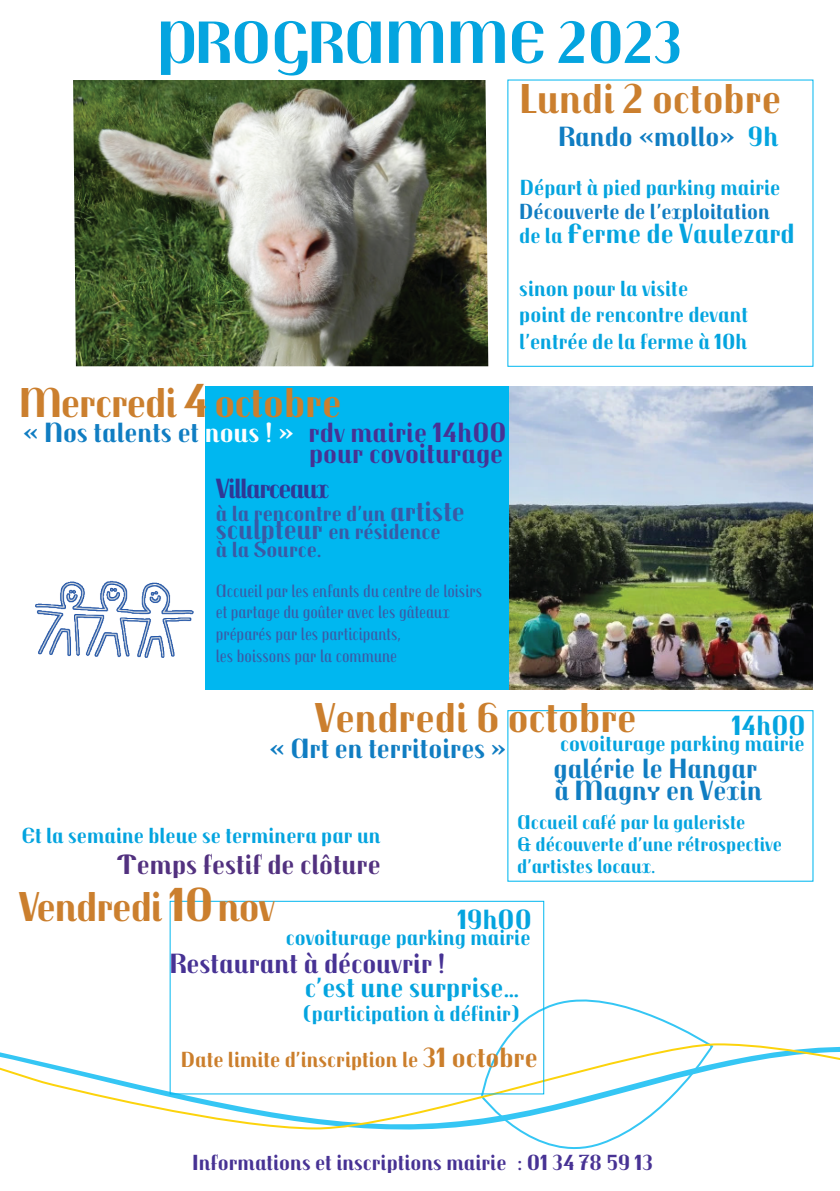
<style>
.page{position:relative;width:840px;height:1191px;background:#fff}
.page>*{position:absolute;margin:0;border:0;box-sizing:border-box;transform-origin:0 0}
.t1{font:700 60px "Trochut";color:#04a4df}
.t2{font:700 42px "Trochut";color:#cb7f2e}
.t3{font:700 42px "Trochut";letter-spacing:-.025em;color:#cb7f2e}
.t4{font:700 28px/22px "Trochut";color:#107dc2}
.t5{font:700 28px/20.2px "Trochut";color:#473294}
.t6{font:700 28px "Trochut";color:#04a4df}
.t7{font:700 28px "Trochut";color:#52317f}
.t8{font:700 28px "Trochut";letter-spacing:-.06em;color:#2f3896}
.t9{font:700 22px/26.4px "Trochut";color:#04a4df}
.t10{font:700 22px/46.4px "Trochut";color:#cb7e2b}
.t11{font:700 22px/18px "Trochut";color:#3a5aa5}
.t12{font:700 22px "Trochut";color:#473294}
.t13{font:700 22px "Trochut";color:#107dc2}
.t14{font:700 20px/22px "Trochut";color:#04a4df}
.t15{font:18px/21.6px "Trochut";color:#3a5aa5}
.s1{font-size:48px}
.s2{color:#fdfefe}
.s3{font-size:28px}
.s4{font-size:22px}
.s5{color:#04a4df}
</style>
<div class="page">
<div style="left:507px;top:710px;width:306px;height:171px;border:1px solid #00b7f0"></div>
<svg style="left:512px;top:982px;width:175px;height:168px"></svg>
<svg style="left:0;top:1031px;width:839px;height:99px"></svg>
<img style="left:73px;top:80px;width:415px;height:286px">
<img style="left:509px;top:386px;width:303px;height:303px">
<div style="left:205px;top:386px;width:304px;height:303px;background:#00b7f0"></div>
<div style="left:169px;top:900px;width:375px;height:194px;border:1px solid #00b7f0"></div>
<img style="left:35px;top:580px;width:159px;height:78px">
<h1 class="t1" style="left:157px;top:5px;width:527px">PROGRAMME 2023</h1>
<h2 class="t3" style="left:19px;top:377px;width:324px">Mercredi <span class="s1">4</span> octobre</h2>
<p class="t4" style="left:23px;top:421px;width:273px">« Nos talents et <span class="s2">nous ! »</span></p>
<p class="t5" style="left:308px;top:421px;width:199px">rdv mairie 14h00 pour covoiturage</p>
<p class="t8" style="left:216px;top:471px;width:115px">Villarceaux</p>
<p class="t11" style="left:216px;top:503px;width:250px">à la rencontre d’un <span class="s3">artiste sculpteur</span> en résidence<br>à la Source.</p>
<p class="t15" style="left:216px;top:579px;width:267px">Accueil par les enfants du centre de loisirs et partage du goûter avec les gâteaux préparés par les participants,<br>les boissons par la commune</p>
<h2 class="t2" style="left:519px;top:73px;width:263px">Lundi 2 octobre</h2>
<p class="t4" style="left:559px;top:124px;width:177px">Rando «mollo»</p>
<p class="t9" style="left:519px;top:173px;width:262px">Départ à pied parking mairie</p>
<p class="t13" style="left:519px;top:197px;width:252px">Découverte de l’exploitation</p>
<p class="t6" style="left:519px;top:216px;width:277px"><span class="s4">de la</span> Ferme de Vaulezard</p>
<p class="t9" style="left:519px;top:274px;width:230px">sinon pour la visite<br>point de rencontre devant l’entrée de la ferme à 10h</p>
<p class="t6" style="left:747px;top:119px;width:32px">9h</p>
<h2 class="t2" style="left:314px;top:691px;width:323px">Vendredi 6 octobre</h2>
<p class="t4" style="left:269px;top:736px;width:239px">« Art en territoires »</p>
<p class="t6" style="left:731px;top:708px;width:76px">14h00</p>
<p class="t9" style="left:560px;top:729px;width:246px">covoiturage parking mairie</p>
<p class="t4" style="left:553px;top:756px;width:210px">galérie le Hangar à Magny en Vexin</p>
<p class="t14" style="left:517px;top:810px;width:266px">Accueil café par la galeriste<br>&amp; découverte d’une rétrospective d’artistes locaux.</p>
<p class="t9" style="left:21px;top:821px;width:360px">Et la semaine bleue se terminera par un</p>
<p class="t7" style="left:117px;top:847px;width:265px">Temps festif de clôture</p>
<h2 class="t3" style="left:19px;top:880px;width:258px">Vendredi <span class="s1">10</span>nov</h2>
<p class="t6" style="left:457px;top:902px;width:76px">19h00</p>
<p class="t9" style="left:286px;top:923px;width:246px">covoiturage parking mairie</p>
<p class="t5" style="left:171px;top:952px;width:276px">Restaurant à découvrir !</p>
<p class="t6" style="left:305px;top:969px;width:216px">c’est une surprise…</p>
<p class="t10" style="left:181px;top:989px;width:358px;text-indent:122px"><span class="s5">(participation à définir)<br></span>Date limite d’inscription le <span class="s3">31 octobre</span></p>
<p class="t12" style="left:192px;top:1148px;width:462px">Informations et inscriptions mairie : 01 34 78 59 13</p>
</div>
